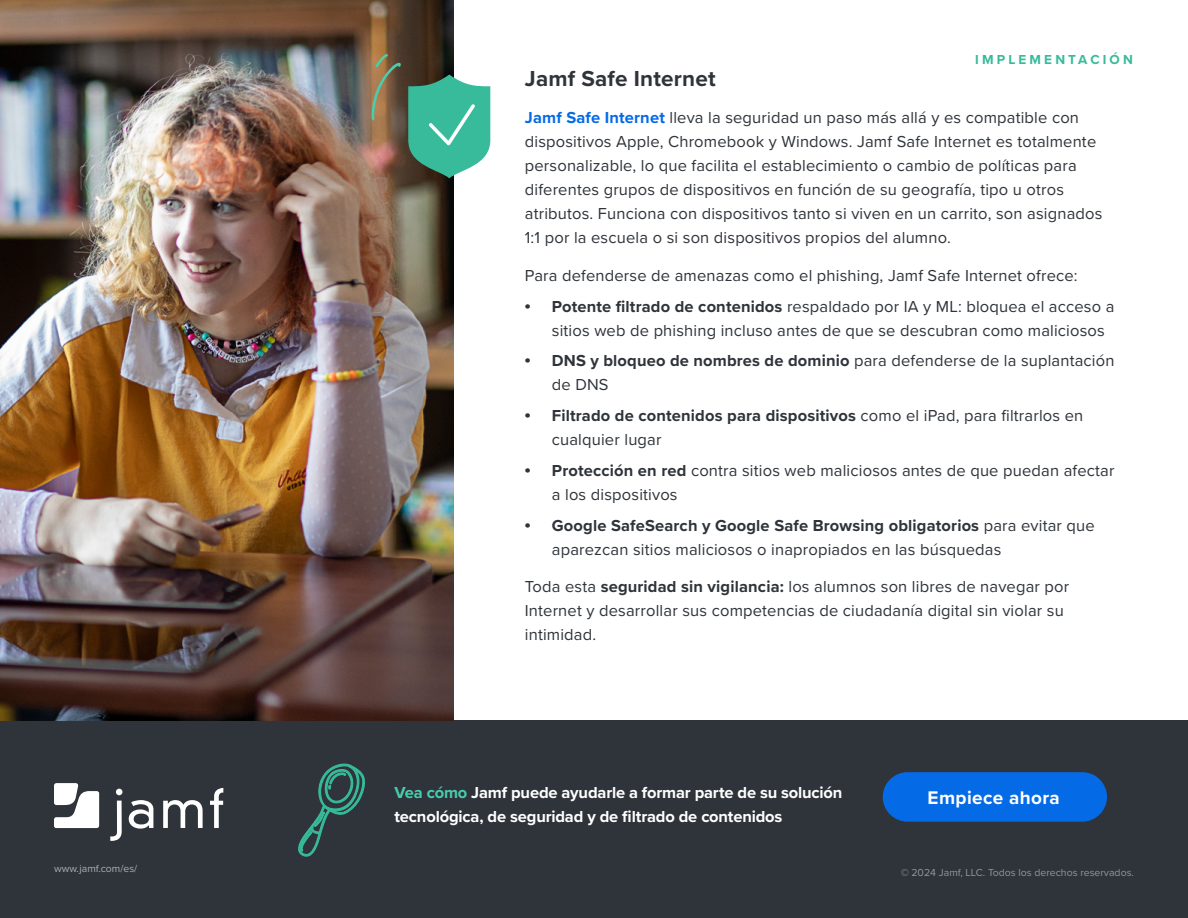
<style>
.page{position:relative;width:1188px;height:918px;background:#fff}
.page>*{position:absolute;margin:0;border:0;box-sizing:border-box;transform-origin:0 0}
.t1{font:700 22.5px "Proxima Nova";letter-spacing:.01em;color:#2f343a}
.t2{font:700 18.9px "Proxima Nova";letter-spacing:.02em;color:#fff}
.t3{font:16.5px/24px "Proxima Nova";letter-spacing:.01em;color:#2f343a}
.t4{font:700 16.5px/24px "Proxima Nova";letter-spacing:-.01em;color:#fff}
.t5{font:700 13.5px "Proxima Nova";letter-spacing:.235em;color:#37bb9a}
.t6{font:12px "Proxima Nova";letter-spacing:.095em;color:#979a9d}
.t7{font:10.5px "Proxima Nova";color:#acaeb0}
.s1{font-weight:700;color:#056ae6}
.s2{font-family:"Times New Roman";font-weight:700}
.s3{font-weight:700}
.s4{color:#48ceac}
.s5{font-family:"Proxima Nova Extrabld"}
</style>
<div class="page">
<div style="left:0;top:720px;width:1188px;height:198px;background:#2f343a"></div>
<svg style="left:129px;top:800px;width:24px;height:29px"></svg>
<svg style="left:163px;top:800px;width:40px;height:28px"></svg>
<svg style="left:210px;top:788px;width:13px;height:40px"></svg>
<svg style="left:110px;top:789px;width:12px;height:52px"></svg>
<svg style="left:54px;top:783px;width:45px;height:45px"></svg>
<svg style="left:298px;top:763px;width:67px;height:94px"></svg>
<div style="left:883px;top:772px;width:224px;height:50px;background:#056ae6;border-radius:25px"></div>
<img style="left:0;top:0;width:454px;height:720px">
<svg style="left:370px;top:53px;width:121px;height:125px;background:#67967e"></svg>
<p class="t5" style="left:975px;top:50px;width:159px">IMPLEMENTACIÓN</p>
<h1 class="t1" style="left:525px;top:62px;width:192px">Jamf Safe Internet</h1>
<p class="t3" style="left:525px;top:105px;width:579px"><span class="s1">Jamf Safe Internet</span> lleva la seguridad un paso más allá y es compatible con dispositivos Apple, Chromebook y Windows. Jamf Safe Internet es totalmente personalizable, lo que facilita el establecimiento o cambio de políticas para diferentes grupos de dispositivos en función de su geografía, tipo u otros atributos. Funciona con dispositivos tanto si viven en un carrito, son asignados 1:1 por la escuela o si son dispositivos propios del alumno.</p>
<p class="t3" style="left:525px;top:263px;width:554px">Para defenderse de amenazas como el phishing, Jamf Safe Internet ofrece:</p>
<p class="t3" style="left:552px;top:293px;width:564px;text-indent:-27px"><span class="s2">•</span> <span class="s3">Potente filtrado de contenidos</span> respaldado por IA y ML: bloquea el acceso a sitios web de phishing incluso antes de que se descubran como maliciosos</p>
<p class="t3" style="left:552px;top:348px;width:564px;text-indent:-27px"><span class="s2">•</span> <span class="s3">DNS y bloqueo de nombres de dominio</span> para defenderse de la suplantación de DNS</p>
<p class="t3" style="left:552px;top:403px;width:533px;text-indent:-27px"><span class="s2">•</span> <span class="s3">Filtrado de contenidos para dispositivos</span> como el iPad, para filtrarlos en cualquier lugar</p>
<p class="t3" style="left:552px;top:458px;width:564px;text-indent:-27px"><span class="s2">•</span> <span class="s3">Protección en red</span> contra sitios web maliciosos antes de que puedan afectar a los dispositivos</p>
<p class="t3" style="left:552px;top:512px;width:544px;text-indent:-27px"><span class="s2">•</span> <span class="s3">Google SafeSearch y Google Safe Browsing obligatorios</span> para evitar que aparezcan sitios maliciosos o inapropiados en las búsquedas</p>
<p class="t3" style="left:525px;top:574px;width:546px">Toda esta <span class="s3">seguridad sin vigilancia:</span> los alumnos son libres de navegar por<br>Internet y desarrollar sus competencias de ciudadanía digital sin violar su intimidad.</p>
<p class="t4" style="left:395px;top:780px;width:449px"><span class="s4">Vea cómo</span> Jamf puede ayudarle a formar parte de su solución tecnológica, de seguridad y de filtrado de contenidos</p>
<p class="t2" style="left:928px;top:783px;width:134px">Empiece ahora</p>
<p class="t6" style="left:951px;top:860px;width:184px">Phishing en K12 <span class="s5">| Página 11</span></p>
<p class="t7" style="left:54px;top:861px;width:85px">www.jamf.com/es/</p>
<p class="t7" style="left:901px;top:865px;width:235px">© 2024 Jamf, LLC. Todos los derechos reservados.</p>
</div>
